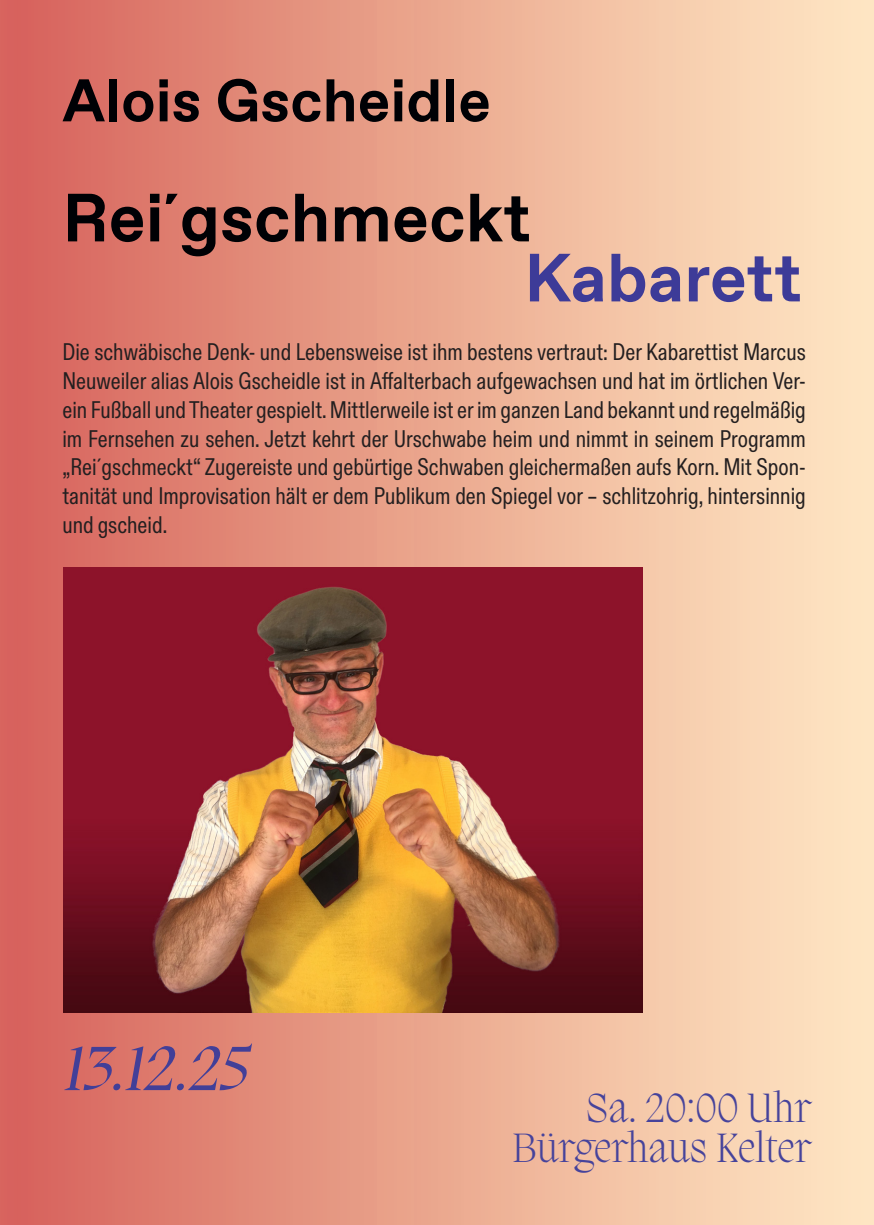
<style>
.page{position:relative;width:874px;height:1225px;background:#fff}
.page>*{position:absolute;margin:0;border:0;box-sizing:border-box;transform-origin:0 0}
.t1{font:700 68px "ABC Favorit Unlicensed Trial";color:#000105}
.t2{font:700 68px "ABC Favorit Unlicensed Trial";color:#3d3b98}
.t3{font:italic 64px "Migra";color:#423f98}
.t4{font:700 60px "ABC Favorit Unlicensed Trial";color:#000105}
.t5{font:200 42px/40px "Migra";color:#46439b;text-align:right}
.t6{font:24px/28.8px "ABC Diatype Condensed Unlicensed Trial";color:#231f20;text-align:justify}
</style>
<div class="page">
<div style="left:0;top:0;width:17px;height:1225px;background:#d7625e"></div>
<div style="left:17px;top:0;width:856px;height:1225px;background:linear-gradient(to right,#d6645b,#ffebc5)"></div>
<img style="left:64px;top:567px;width:578px;height:445px">
<h3 class="t4" style="left:62px;top:64px;width:430px">Alois Gscheidle</h3>
<h1 class="t1" style="left:62px;top:177px;width:470px">Rei´gschmeckt</h1>
<h1 class="t2" style="left:524px;top:237px;width:279px">Kabarett</h1>
<p class="t6" style="left:62px;top:338px;width:744px">Die schwäbische Denk- und Lebensweise ist ihm bestens vertraut: Der Kabarettist Marcus Neuweiler alias Alois Gscheidle ist in Affalterbach aufgewachsen und hat im örtlichen Ver&shy;ein Fußball und Theater gespielt. Mittlerweile ist er im ganzen Land bekannt und regelmäßig im Fernsehen zu sehen. Jetzt kehrt der Urschwabe heim und nimmt in seinem Programm „Rei´gschmeckt“ Zugereiste und gebürtige Schwaben gleichermaßen aufs Korn. Mit Spon&shy;tanität und Improvisation hält er dem Publikum den Spiegel vor – schlitzohrig, hintersinnig und gscheid.</p>
<p class="t3" style="left:62px;top:1027px;width:199px">13.12.25</p>
<h3 class="t5" style="left:512px;top:1086px;width:301px">Sa. 20:00 Uhr<br>Bürgerhaus Kelter</h3>
</div>
